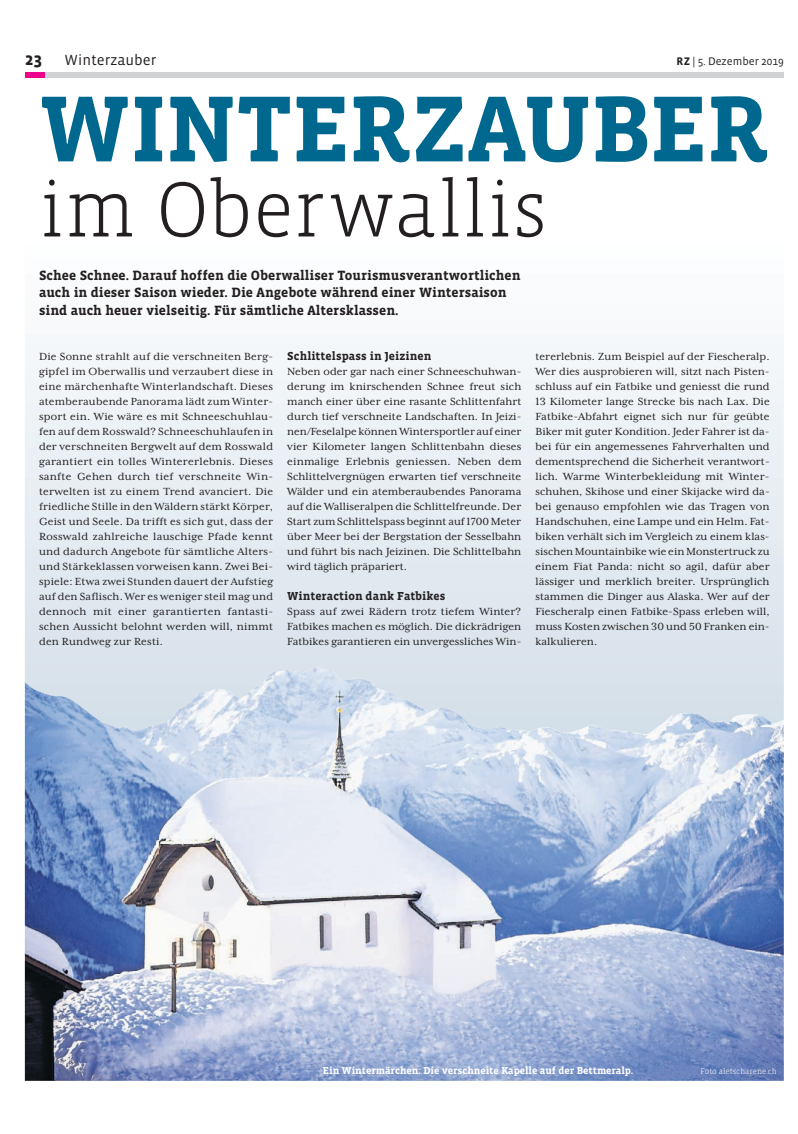
<style>
.page{position:relative;width:798px;height:1134px;background:#fff}
.page>*{position:absolute;margin:0;border:0;box-sizing:border-box;transform-origin:0 0}
.t1{font:700 95.88px "Vista Slab OT";letter-spacing:-.01em;color:#00688e}
.t2{font:300 79.88px "Vista Slab OT";letter-spacing:.005em;color:#231f20}
.t3{font:700 17.5px "Vista Sans OT";color:#231f20}
.t4{font:15px "Vista Sans OT";color:#231f20}
.t5{font:700 13.75px/17.5px "Vista Slab OT";letter-spacing:.005em;color:#231f20}
.t6{font:11.88px/15px "Mrs Eaves XL Serif OT";letter-spacing:.005em;color:#231f20;text-align:justify}
.t7{font:11.25px "Vista Sans OT";color:#231f20}
.t8{font:700 10.25px "Vista Slab OT";color:#fff}
.t9{font:300 8.12px "Vista Slab OT";color:#fff}
.s1{font-weight:700}
.s2{font-family:"Vista Slab OT";font-weight:700}
</style>
<div class="page">
<div style="left:42px;top:72px;width:741px;height:5px;background:#d1d2d4"></div>
<div style="left:25px;top:72px;width:19px;height:5px;background:#ed028c"></div>
<svg style="left:25px;top:342px;width:758px;height:382px"></svg>
<img style="left:25px;top:682px;width:89px;height:399px">
<img style="left:158px;top:667px;width:313px;height:414px">
<img style="left:113px;top:724px;width:46px;height:357px">
<img style="left:471px;top:713px;width:312px;height:368px">
<p class="t3" style="left:25px;top:50px;width:19px">23</p>
<p class="t4" style="left:65px;top:52px;width:93px">Winterzauber</p>
<p class="t7" style="left:676px;top:55px;width:109px"><span class="s1">RZ</span> | 5. Dezember 2019</p>
<p class="t1" style="left:39px;top:80px;width:731px">WINTERZAUBER</p>
<p class="t2" style="left:39px;top:169px;width:510px">im Oberwallis</p>
<p class="t5" style="left:39px;top:267px;width:483px">Schee Schnee. Darauf hoffen die Oberwalliser Tourismusverantwortlichen auch in dieser Saison wieder. Die Angebote während einer Wintersaison sind auch heuer vielseitig. Für sämtliche Altersklassen.</p>
<p class="t6" style="left:39px;top:349px;width:236px">Die Sonne strahlt auf die verschneiten Berg&shy;gipfel im Oberwallis und verzaubert diese in eine märchenhafte Winterlandschaft. Dieses atemberaubende Panorama lädt zum Winter&shy;sport ein. Wie wäre es mit Schneeschuhlau&shy;fen auf dem Rosswald? Schneeschuhlaufen in der verschneiten Bergwelt auf dem Rosswald garantiert ein tolles Wintererlebnis. Dieses sanfte Gehen durch tief verschneite Win&shy;terwelten ist zu einem Trend avanciert. Die friedliche Stille in den Wäldern stärkt Körper, Geist und Seele. Da trifft es sich gut, dass der Rosswald zahlreiche lauschige Pfade kennt und dadurch Angebote für sämtliche Alters&shy;und Stärkeklassen vorweisen kann. Zwei Bei&shy;spiele: Etwa zwei Stunden dauert der Aufstieg auf den Saflisch. Wer es weniger steil mag und dennoch mit einer garantierten fantasti&shy;schen Aussicht belohnt werden will, nimmt den Rundweg zur Resti.</p>
<p class="t6" style="left:287px;top:349px;width:236px;text-align:left"><span class="s2">Schlittelspass in Jeizinen<br></span>Neben oder gar nach einer Schneeschuhwan&shy;derung im knirschenden Schnee freut sich manch einer über eine rasante Schlittenfahrt durch tief verschneite Landschaften. In Jeizi&shy;nen/Feselalpe können Wintersportler auf einer vier Kilometer langen Schlittenbahn dieses einmalige Erlebnis geniessen. Neben dem Schlittelvergnügen erwarten tief verschneite Wälder und ein atemberaubendes Panorama auf die Walliseralpen die Schlittelfreunde. Der Start zum Schlittelspass beginnt auf 1700 Meter über Meer bei der Bergstation der Sesselbahn und führt bis nach Jeizinen. Die Schlittelbahn wird täglich präpariert.</p>
<p class="t6" style="left:287px;top:589px;width:235px;text-align:left"><span class="s2">Winteraction dank Fatbikes<br></span>Spass auf zwei Rädern trotz tiefem Winter?<br>Fatbikes machen es möglich. Die dickrädrigen Fatbikes garantieren ein unvergessliches Win-</p>
<p class="t6" style="left:535px;top:349px;width:236px">tererlebnis. Zum Beispiel auf der Fiescheralp.<br>Wer dies ausprobieren will, sitzt nach Pisten&shy;schluss auf ein Fatbike und geniesst die rund 13 Kilometer lange Strecke bis nach Lax. Die Fatbike-Abfahrt eignet sich nur für geübte Biker mit guter Kondition. Jeder Fahrer ist da&shy;bei für ein angemessenes Fahrverhalten und dementsprechend die Sicherheit verantwort&shy;lich. Warme Winterbekleidung mit Winter&shy;schuhen, Skihose und einer Skijacke wird da&shy;bei genauso empfohlen wie das Tragen von Handschuhen, eine Lampe und ein Helm. Fat&shy;biken verhält sich im Vergleich zu einem klas&shy;sischen Mountainbike wie ein Monstertruck zu einem Fiat Panda: nicht so agil, dafür aber lässiger und merklich breiter. Ursprünglich stammen die Dinger aus Alaska. Wer auf der Fiescheralp einen Fatbike-Spass erleben will, muss Kosten zwischen 30 und 50 Franken ein&shy;kalkulieren.</p>
<p class="t8" style="left:323px;top:1065px;width:312px">Ein Wintermärchen. Die verschneite Kapelle auf der Bettmeralp.</p>
<p class="t9" style="left:700px;top:1067px;width:78px">Foto aletscharene.ch</p>
</div>
